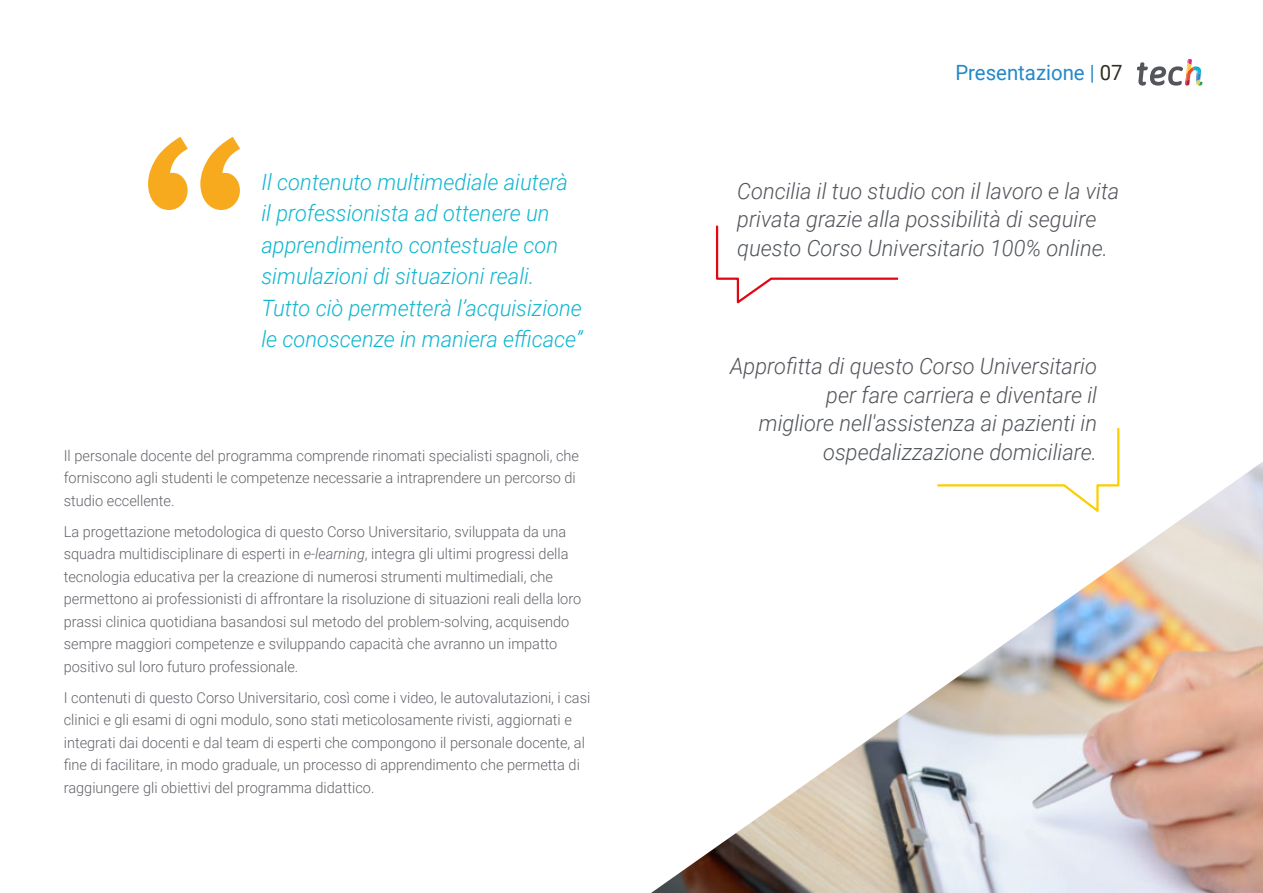
<style>
.page{position:relative;width:1263px;height:893px;background:#fff}
.page>*{position:absolute;margin:0;border:0;box-sizing:border-box;transform-origin:0 0}
.t1{font:italic 300 22.5px/28.5px "Roboto";color:#52555b;text-align:right}
.t2{font:italic 300 22.5px/31.5px "Roboto";color:#0fb6cf}
.t3{font:21px "Roboto";color:#2488c9}
.t4{font:300 15px/22.5px "Roboto";color:#61646a}
.s1{font-style:italic}
.s2{color:#312e20}
</style>
<div class="page">
<svg style="left:148px;top:137px;width:92px;height:73px"></svg>
<img style="left:651px;top:462px;width:612px;height:431px">
<svg style="left:1137px;top:59px;width:65px;height:27px"></svg>
<svg style="left:935px;top:428px;width:185px;height:87px"></svg>
<svg style="left:715px;top:225px;width:184px;height:79px"></svg>
<h1 class="t2" style="left:261px;top:165px;width:323px">Il contenuto multimediale aiuterà il professionista ad ottenere un apprendimento contestuale con simulazioni di situazioni reali.<br>Tutto ciò permetterà l’acquisizione le conoscenze in maniera efficace”</h1>
<p class="t4" style="left:64px;top:444px;width:517px">Il personale docente del programma comprende rinomati specialisti spagnoli, che forniscono agli studenti le competenze necessarie a intraprendere un percorso di studio eccellente.</p>
<p class="t4" style="left:64px;top:520px;width:519px">La progettazione metodologica di questo Corso Universitario, sviluppata da una squadra multidisciplinare di esperti in <span class="s1">e-learning</span>, integra gli ultimi progressi della tecnologia educativa per la creazione di numerosi strumenti multimediali, che permettono ai professionisti di affrontare la risoluzione di situazioni reali della loro prassi clinica quotidiana basandosi sul metodo del problem-solving, acquisendo sempre maggiori competenze e sviluppando capacità che avranno un impatto positivo sul loro futuro professionale.</p>
<p class="t4" style="left:64px;top:686px;width:528px">I contenuti di questo Corso Universitario, così come i video, le autovalutazioni, i casi clinici e gli esami di ogni modulo, sono stati meticolosamente rivisti, aggiornati e integrati dai docenti e dal team di esperti che compongono il personale docente, al fine di facilitare, in modo graduale, un processo di apprendimento che permetta di raggiungere gli obiettivi del programma didattico.</p>
<h2 class="t3" style="left:955px;top:57px;width:169px">Presentazione | <span class="s2">07</span></h2>
<h1 class="t1" style="left:737px;top:176px;width:384px;text-align:left">Concilia il tuo studio con il lavoro e la vita privata grazie alla possibilità di seguire questo Corso Universitario 100% online.</h1>
<h1 class="t1" style="left:730px;top:351px;width:368px">Approfitta di questo Corso Universitario per fare carriera e diventare il<br>migliore nell'assistenza ai pazienti in ospedalizzazione domiciliare.</h1>
</div>
